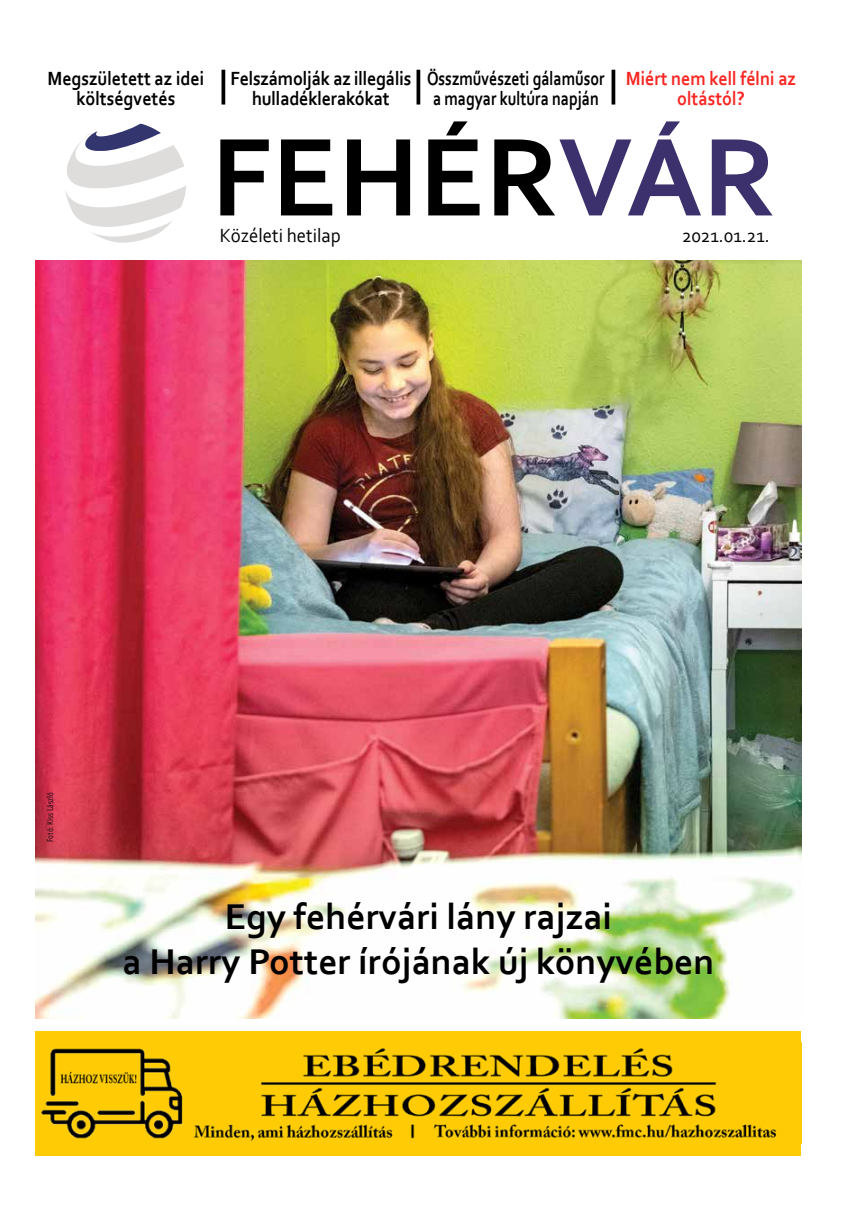
<style>
.page{position:relative;width:851px;height:1205px;background:#fff}
.page>*{position:absolute;margin:0;border:0;box-sizing:border-box;transform-origin:0 0}
.t1{font:700 116.25px "Corbel";color:#000}
.t2{font:700 37.5px/45px "Corbel";color:#000;text-align:center}
.t3{font:700 20px/20px "Corbel";color:#000;text-align:center;scale:.9 1}
.t4{font:700 20px/20px "Corbel";color:#000;text-align:center;scale:.79 1}
.t5{font:700 20px/20px "Corbel";color:#f82723;text-align:center;scale:.9 1}
.t6{font:20px "Corbel";color:#000;scale:.94 1}
.t7{font:8.75px "Solex";color:#000}
.s1{color:#3c316c}
</style>
<div class="page">
<svg style="left:65px;top:124px;width:121px;height:119px"></svg>
<svg style="left:221px;top:70px;width:4px;height:35px"></svg>
<svg style="left:416px;top:70px;width:4px;height:35px"></svg>
<svg style="left:611px;top:70px;width:4px;height:35px"></svg>
<img style="left:35px;top:260px;width:766px;height:759px">
<div style="left:35px;top:1031px;width:766px;height:124px;background:#ffcb05"></div>
<img style="left:41px;top:1048px;width:736px;height:93px">
<p class="t4" style="left:427px;top:67px;width:226px">Összművészeti gálaműsor a magyar kultúra napján</p>
<p class="t5" style="left:625px;top:67px;width:191px">Miért nem kell félni az oltástól?</p>
<p class="t3" style="left:47px;top:67px;width:176px">Megszületett az idei költségvetés</p>
<p class="t3" style="left:230px;top:67px;width:202px">Felszámolják az illegális hulladéklerakókat</p>
<h1 class="t1" style="left:211px;top:105px;width:566px">FEHÉR<span class="s1">VÁR</span></h1>
<p class="t6" style="left:220px;top:223px;width:130px">Közéleti hetilap</p>
<p class="t6" style="left:682px;top:223px;width:95px">2021.01.21.</p>
<p class="t7" style="left:45px;top:842px;width:51px;rotate:-90deg">Fotó: Kiss László</p>
<h2 class="t2" style="left:122px;top:893px;width:593px">Egy fehérvári lány rajzai<br>a Harry Potter írójának új könyvében</h2>
</div>
